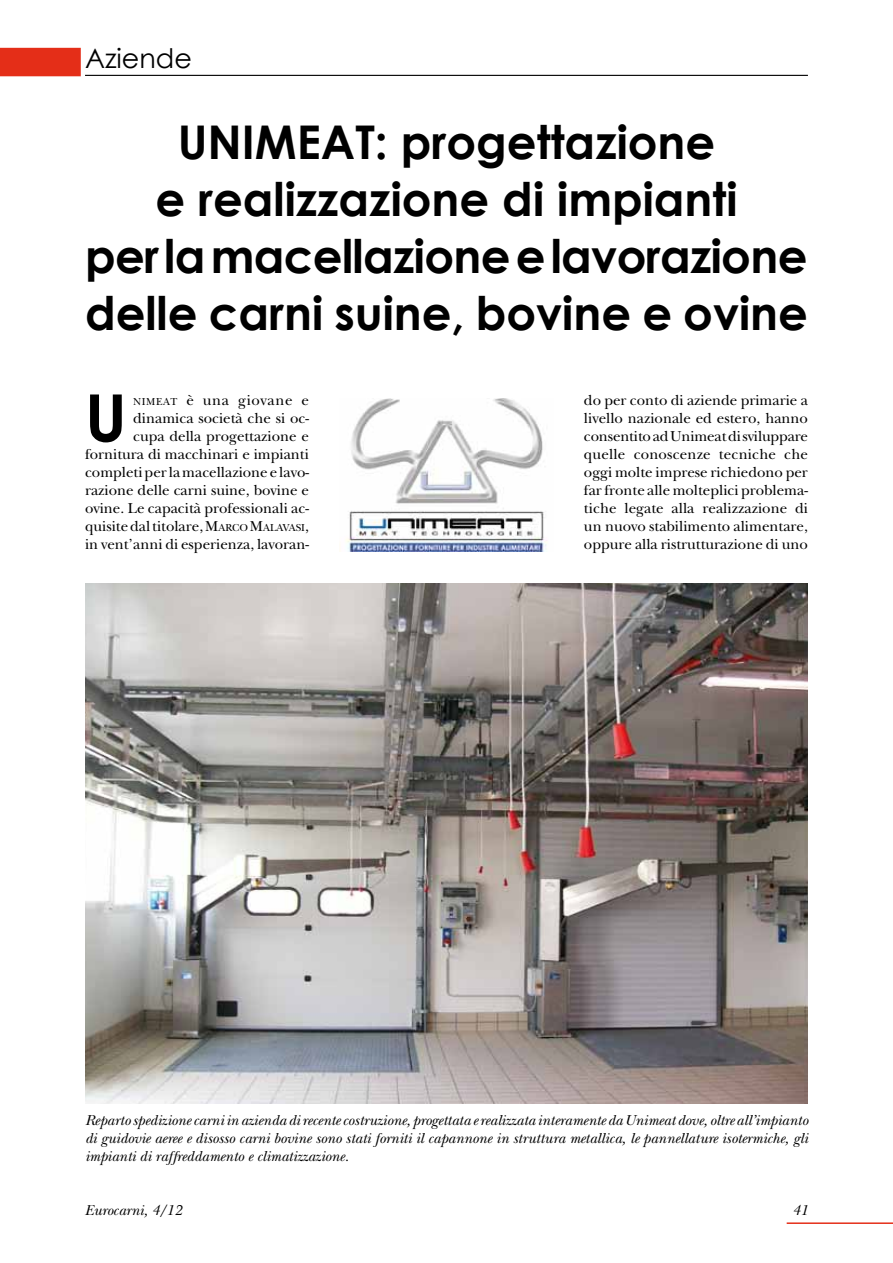
<style>
.page{position:relative;width:893px;height:1263px;background:#fff}
.page>*{position:absolute;margin:0;border:0;box-sizing:border-box;transform-origin:0 0}
.t1{font:700 65.1px "Century Gothic";color:#000}
.t2{font:700 46.5px/57px "Century Gothic";color:#000;text-align:center}
.t3{font:27px "Century Gothic";color:#000}
.t4{font:15px/18px "New Baskerville";color:#000;text-align:right}
.t5{font:italic 15px/18px "New Baskerville";color:#000;text-align:justify}
.s1{font-size:10.5px}
</style>
<div class="page">
<hr style="left:85px;top:75px;width:723px;height:1px;background:#000">
<hr style="left:787px;top:1222px;width:106px;height:2px;background:#e42e18">
<div style="left:0;top:48px;width:81px;height:28px;background:#e42e18"></div>
<img style="left:346px;top:399px;width:201px;height:153px">
<img style="left:85px;top:583px;width:723px;height:520px">
<h3 class="t3" style="left:85px;top:41px;width:108px">Aziende</h3>
<h2 class="t2" style="left:85px;top:113px;width:724px">UNIMEAT: progettazione<br>e realizzazione di impianti<br>per la macellazione e lavorazione delle carni suine, bovine e ovine</h2>
<h1 class="t1" style="left:85px;top:377px;width:43px">U</h1>
<p class="t4" style="left:85px;top:391px;width:226px"><span class="s1">NIMEAT</span> è una giovane e dinamica società che si oc-<br>cupa della progettazione e fornitura di macchinari e impianti completi per la macellazione e lavo&shy;razione delle carni suine, bovine e ovine. Le capacità professionali ac&shy;quisite dal titolare, M<span class="s1">ARCO</span> M<span class="s1">ALAVASI</span>, in vent’anni di esperienza, lavoran-</p>
<p class="t4" style="left:584px;top:391px;width:226px;text-align:justify">do per conto di aziende primarie a livello nazionale ed estero, hanno consentito ad Unimeat di sviluppare quelle conoscenze tecniche che oggi molte imprese richiedono per far fronte alle molteplici problema&shy;tiche legate alla realizzazione di un nuovo stabilimento alimentare, oppure alla ristrutturazione di uno</p>
<p class="t5" style="left:85px;top:1111px;width:724px">Reparto spedizione carni in azienda di recente costruzione, progettata e realizzata interamente da Unimeat dove, oltre all’impianto di guidovie aeree e disosso carni bovine sono stati forniti il capannone in struttura metallica, le pannellature isotermiche, gli impianti di raffreddamento e climatizzazione.</p>
<p class="t5" style="left:85px;top:1201px;width:98px">Eurocarni, 4/12</p>
<p class="t5" style="left:792px;top:1201px;width:17px">41</p>
</div>
